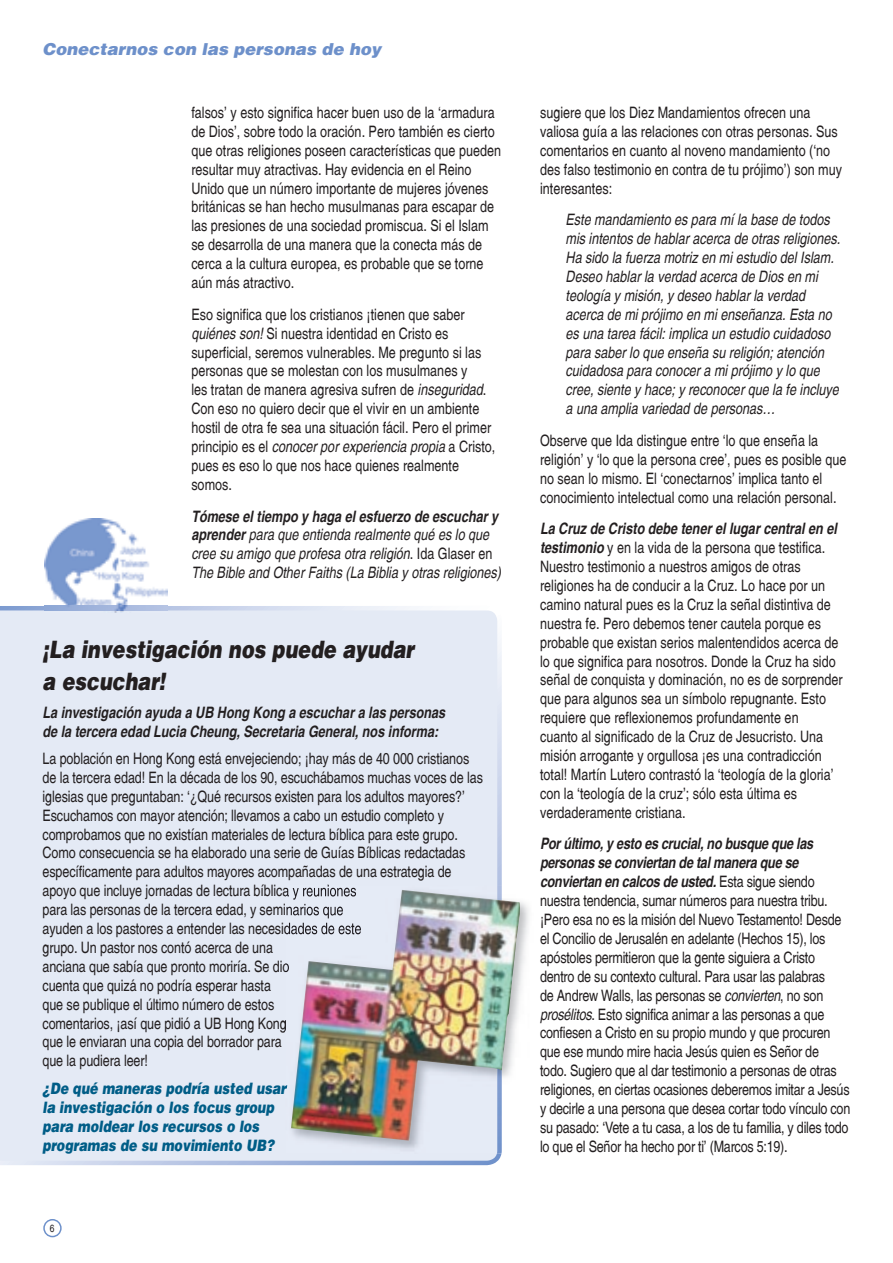
<style>
.page{position:relative;width:893px;height:1263px;background:#fff}
.page>*{position:absolute;margin:0;border:0;box-sizing:border-box;transform-origin:0 0}
.t1{font:italic 900 24px/32.4px "Switzerland";color:#231f20;scale:.8 1}
.t2{font:italic 900 16.5px "Switzerland";color:#6d90ca}
.t3{font:15.75px/18.9px "Switzerland Plain";color:#231f20;scale:.8 1}
.t4{font:italic 15.75px/18.9px "Switzerland";color:#231f20;scale:.8 1}
.t5{font:15.75px/18.9px "Switzerland Plain";letter-spacing:-.02em;color:#231f20;scale:.8 1}
.t6{font:italic 700 15.75px/18.9px "Switzerland";color:#231f20;scale:.8 1}
.t7{font:italic 700 15.75px/18.9px "Switzerland";letter-spacing:-.02em;color:#231f20;scale:.8 1}
.t8{font:italic 900 15.75px/18.9px "Switzerland";color:#005d87;scale:.8 1}
.t9{font:10.5px "Switzerland Plain";color:#231f20;scale:.8 1}
.s1{font-family:"Switzerland";font-style:italic}
.s2{font-family:"Switzerland Plain";font-style:normal}
.s3{font-weight:700}
.s4{font-family:"Switzerland";font-weight:700;font-style:italic}
.s5{font-family:"Switzerland Plain";font-weight:400;font-style:normal}
</style>
<div class="page">
<div style="left:0;top:606px;width:502px;height:559px;background:#e4eaf5"></div>
<img style="left:286px;top:885px;width:243px;height:269px">
<img style="left:286px;top:885px;width:70px;height:15px">
<img style="left:286px;top:904px;width:5px;height:14px">
<img style="left:286px;top:923px;width:5px;height:14px">
<img style="left:286px;top:960px;width:3px;height:15px">
<svg style="left:286px;top:1017px;width:1px;height:15px"></svg>
<svg style="left:286px;top:1082px;width:1px;height:15px"></svg>
<img style="left:291px;top:890px;width:230px;height:251px">
<svg style="left:43px;top:1219px;width:19px;height:18px"></svg>
<img style="left:45px;top:519px;width:123px;height:93px">
<p class="t2" style="left:43px;top:38px;width:340px">Conectarnos con las personas de hoy</p>
<p class="t3" style="left:191px;top:103px;width:389px">falsos’ y esto significa hacer buen uso de la ‘armadura de Dios’, sobre todo la oración. Pero también es cierto que otras religiones poseen características que pueden resultar muy atractivas. Hay evidencia en el Reino Unido que un número importante de mujeres jóvenes británicas se han hecho musulmanas para escapar de las presiones de una sociedad promiscua. Si el Islam se desarrolla de una manera que la conecta más de cerca a la cultura europea, es probable que se torne aún más atractivo.</p>
<p class="t3" style="left:191px;top:305px;width:376px">Eso significa que los cristianos ¡tienen que saber <span class="s1">quiénes son!</span> Si nuestra identidad en Cristo es superficial, seremos vulnerables. Me pregunto si las personas que se molestan con los musulmanes y<br>les tratan de manera agresiva sufren de <span class="s1">inseguridad</span>.<br>Con eso no quiero decir que el vivir en un ambiente hostil de otra fe sea una situación fácil. Pero el primer</p>
<p class="t4" style="left:191px;top:437px;width:382px"><span class="s2">principio es el</span> conocer por experiencia propia <span class="s2">a Cristo,</span></p>
<p class="t3" style="left:191px;top:456px;width:336px">pues es eso lo que nos hace quienes realmente somos.</p>
<p class="t4" style="left:191px;top:506px;width:389px"><span class="s3">Tómese el tiempo y haga el esfuerzo de escuchar y aprender</span> para que entienda realmente qué es lo que cree su amigo que profesa otra religión<span class="s2">. Ida Glaser en </span>The Bible and Other Faiths (La Biblia y otras religiones)</p>
<h1 class="t1" style="left:43px;top:632px;width:466px">¡La investigación nos puede ayudar a escuchar!</h1>
<p class="t6" style="left:43px;top:702px;width:505px">La investigación ayuda a UB Hong Kong a escuchar a las personas de la tercera edad Lucia Cheung, Secretaria General, nos informa:</p>
<p class="t3" style="left:43px;top:749px;width:552px">La población en Hong Kong está envejeciendo; ¡hay más de 40 000 cristianos de la tercera edad! En la década de los 90, escuchábamos muchas voces de las iglesias que preguntaban: ‘¿Qué recursos existen para los adultos mayores?’ Escuchamos con mayor atención; llevamos a cabo un estudio completo y comprobamos que no existían materiales de lectura bíblica para este grupo.<br>Como consecuencia se ha elaborado una serie de Guías Bíblicas redactadas específicamente para adultos mayores acompañadas de una estrategia de apoyo que incluye jornadas de lectura bíblica y reuniones<br>para las personas de la tercera edad, y seminarios que<br>ayuden a los pastores a entender las necesidades de este<br>grupo. Un pastor nos contó acerca de una<br>anciana que sabía que pronto moriría. Se dio<br>cuenta que quizá no podría esperar hasta<br>que se publique el último número de estos<br>comentarios, ¡así que pidió a UB Hong Kong<br>que le enviaran una copia del borrador para<br>que la pudiera leer!</p>
<p class="t8" style="left:43px;top:1078px;width:306px">¿De qué maneras podría usted usar la investigación o los focus group para moldear los recursos o los programas de su movimiento UB?</p>
<p class="t9" style="left:50px;top:1222px;width:7px">6</p>
<p class="t3" style="left:540px;top:103px;width:379px">sugiere que los Diez Mandamientos ofrecen una valiosa guía a las relaciones con otras personas. Sus comentarios en cuanto al noveno mandamiento (‘no des falso testimonio en contra de tu prójimo’) son muy interesantes:</p>
<p class="t4" style="left:566px;top:210px;width:345px">Este mandamiento es para mí la base de todos mis intentos de hablar acerca de otras religiones.<br>Ha sido la fuerza motriz en mi estudio del Islam.<br>Deseo hablar la verdad acerca de Dios en mi teología y misión, y deseo hablar la verdad acerca de mi prójimo en mi enseñanza. Esta no es una tarea fácil: implica un estudio cuidadoso para saber lo que enseña su religión; atención cuidadosa para conocer a mi prójimo y lo que cree, siente y hace; y reconocer que la fe incluye a una amplia variedad de personas…</p>
<p class="t3" style="left:540px;top:431px;width:384px">Observe que Ida distingue entre ‘lo que enseña la religión’ y ‘lo que la persona cree’, pues es posible que no sean lo mismo. El ‘conectarnos’ implica tanto el conocimiento intelectual como una relación personal.</p>
<p class="t6" style="left:540px;top:519px;width:373px">La Cruz de Cristo debe tener el lugar central en el</p>
<p class="t3" style="left:540px;top:538px;width:380px"><span class="s4">testimonio</span> y en la vida de la persona que testifica.<br>Nuestro testimonio a nuestros amigos de otras religiones ha de conducir a la Cruz. Lo hace por un camino natural pues es la Cruz la señal distintiva de nuestra fe. Pero debemos tener cautela porque es probable que existan serios malentendidos acerca de lo que significa para nosotros. Donde la Cruz ha sido señal de conquista y dominación, no es de sorprender que para algunos sea un símbolo repugnante. Esto requiere que reflexionemos profundamente en<br>cuanto al significado de la Cruz de Jesucristo. Una misión arrogante y orgullosa ¡es una contradicción total! Martín Lutero contrastó la ‘teología de la gloria’ con la ‘teología de la cruz’; sólo esta última es verdaderamente cristiana.</p>
<p class="t7" style="left:540px;top:834px;width:345px">Por último, y esto es crucial, no busque que las personas se conviertan de tal manera que se conviertan en calcos de usted. <span class="s5">Esta sigue siendo</span></p>
<p class="t5" style="left:540px;top:891px;width:389px">nuestra tendencia, sumar números para nuestra tribu. ¡Pero esa no es la misión del Nuevo Testamento! Desde el Concilio de Jerusalén en adelante (Hechos 15), los apóstoles permitieron que la gente siguiera a Cristo dentro de su contexto cultural. Para usar las palabras<br>de Andrew Walls, las personas se <span class="s1">convierten</span>, no son <span class="s1">prosélitos</span>. Esto significa animar a las personas a que confiesen a Cristo en su propio mundo y que procuren que ese mundo mire hacia Jesús quien es Señor de<br>todo. Sugiero que al dar testimonio a personas de otras religiones, en ciertas ocasiones deberemos imitar a Jesús y decirle a una persona que desea cortar todo vínculo con su pasado: ‘Vete a tu casa, a los de tu familia, y diles todo lo que el Señor ha hecho por ti’ (Marcos 5:19).</p>
</div>
